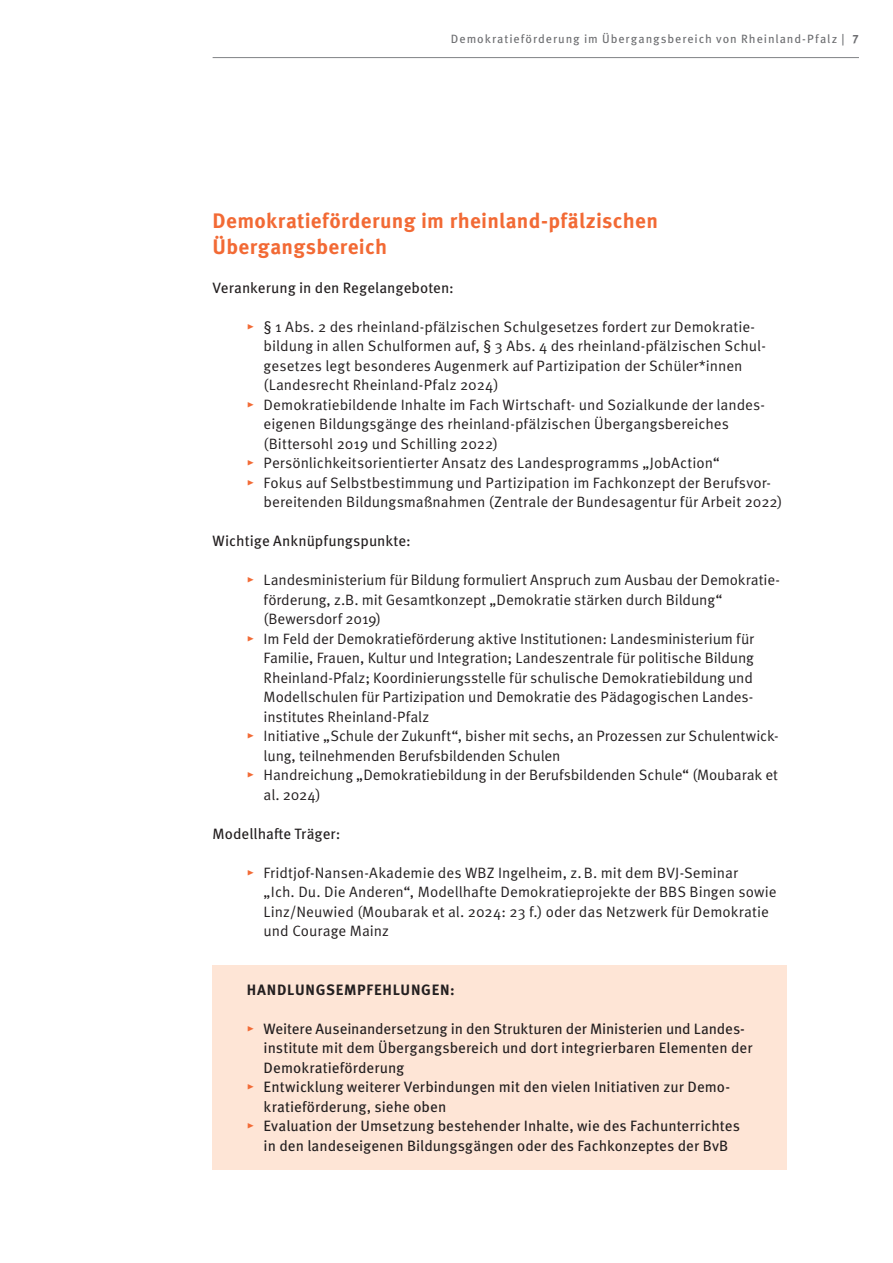
<style>
.page{position:relative;width:893px;height:1263px;background:#fff}
.page>*{position:absolute;margin:0;border:0;box-sizing:border-box;transform-origin:0 0}
.t1{font:700 21px/25.5px "Meta Pro";letter-spacing:.015em;color:#f26a35}
.t2{font:15px/19.5px "Meta Pro Norm";color:#231f20}
.t3{font:15px "Meta Pro";color:#231f20}
.t4{font:700 15px "Meta Pro";letter-spacing:.05em;color:#231f20}
.t5{font:12px "Meta Pro";letter-spacing:.08em;color:#6c6d70}
.s1{font-weight:700}
.s2{color:#f26a35}
.s3{font-family:"Meta Pro Norm";color:#f26a35}
</style>
<div class="page">
<hr style="left:213px;top:57px;width:646px;height:1px;background:#808285">
<div style="left:213px;top:966px;width:574px;height:204px;background:#fee5d6"></div>
<p class="t5" style="left:451px;top:30px;width:409px">Demokratieförderung im Übergangsbereich von Rheinland-Pfalz | <span class="s1">7</span></p>
<h1 class="t1" style="left:213px;top:207px;width:447px">Demokratieförderung im rheinland-pfälzischen<br>Übergangsbereich</h1>
<p class="t3" style="left:213px;top:276px;width:243px">Verankerung in den Regelangeboten:</p>
<p class="t2" style="left:247px;top:316px;width:508px"><span class="s2">▸</span> § 1 Abs. 2 des rheinland-pfälzischen Schulgesetzes fordert zur Demokratie-</p>
<p class="t2" style="left:264px;top:335px;width:502px">bildung in allen Schulformen auf, § 3 Abs. 4 des rheinland-pfälzischen Schul-</p>
<p class="t2" style="left:264px;top:355px;width:480px">gesetzes legt besonderes Augenmerk auf Partizipation der Schüler*innen</p>
<p class="t2" style="left:264px;top:374px;width:236px">(Landesrecht Rheinland-Pfalz 2024)</p>
<p class="t2" style="left:247px;top:394px;width:518px"><span class="s2">▸</span> Demokratiebildende Inhalte im Fach Wirtschaft- und Sozialkunde der landes-</p>
<p class="t2" style="left:264px;top:413px;width:467px">eigenen Bildungsgänge des rheinland-pfälzischen Übergangsbereiches</p>
<p class="t2" style="left:264px;top:433px;width:236px">(Bittersohl 2019 und Schilling 2022)</p>
<p class="t2" style="left:247px;top:452px;width:475px"><span class="s2">▸</span> Persönlichkeitsorientierter Ansatz des Landesprogramms „JobAction“</p>
<p class="t2" style="left:247px;top:472px;width:526px"><span class="s2">▸</span> Fokus auf Selbstbestimmung und Partizipation im Fachkonzept der Berufsvor-</p>
<p class="t2" style="left:264px;top:491px;width:520px">bereitenden Bildungsmaßnahmen (Zentrale der Bundesagentur für Arbeit 2022)</p>
<p class="t3" style="left:213px;top:529px;width:200px">Wichtige Anknüpfungspunkte:</p>
<p class="t2" style="left:247px;top:569px;width:535px"><span class="s2">▸</span> Landesministerium für Bildung formuliert Anspruch zum Ausbau der Demokratie-</p>
<p class="t2" style="left:264px;top:589px;width:460px">förderung, z.B. mit Gesamtkonzept „Demokratie stärken durch Bildung“</p>
<p class="t2" style="left:264px;top:608px;width:119px">(Bewersdorf 2019)</p>
<p class="t2" style="left:247px;top:628px;width:509px"><span class="s2">▸</span> Im Feld der Demokratieförderung aktive Institutionen: Landesministerium für</p>
<p class="t2" style="left:264px;top:647px;width:492px">Familie, Frauen, Kultur und Integration; Landeszentrale für politische Bildung</p>
<p class="t2" style="left:264px;top:667px;width:491px">Rheinland-Pfalz; Koordinierungsstelle für schulische Demokratiebildung und</p>
<p class="t2" style="left:264px;top:686px;width:489px">Modellschulen für Partizipation und Demokratie des Pädagogischen Landes-</p>
<p class="t2" style="left:264px;top:706px;width:167px">institutes Rheinland-Pfalz</p>
<p class="t2" style="left:247px;top:725px;width:533px"><span class="s2">▸</span> Initiative „Schule der Zukunft“, bisher mit sechs, an Prozessen zur Schulentwick-</p>
<p class="t2" style="left:264px;top:745px;width:298px">lung, teilnehmenden Berufsbildenden Schulen</p>
<p class="t2" style="left:247px;top:764px;width:533px"><span class="s2">▸</span> Handreichung „Demokratiebildung in der Berufsbildenden Schule“ (Moubarak et</p>
<p class="t2" style="left:264px;top:784px;width:59px">al. 2024)</p>
<p class="t3" style="left:213px;top:822px;width:129px">Modellhafte Träger:</p>
<p class="t2" style="left:264px;top:862px;width:514px;text-indent:-17px"><span class="s2">▸</span> Fridtjof-Nansen-Akademie des WBZ Ingelheim, z.B. mit dem BVJ-Seminar<br>„Ich. Du. Die Anderen“, Modellhafte Demokratieprojekte der BBS Bingen sowie Linz/Neuwied (Moubarak et al. 2024: 23 f.) oder das Netzwerk für Demokratie und Courage Mainz</p>
<p class="t4" style="left:247px;top:978px;width:210px">HANDLUNGSEMPFEHLUNGEN:</p>
<p class="t3" style="left:247px;top:1017px;width:500px"><span class="s3">▸</span> Weitere Auseinandersetzung in den Strukturen der Ministerien und Landes-</p>
<p class="t3" style="left:264px;top:1036px;width:490px">institute mit dem Übergangsbereich und dort integrierbaren Elementen der</p>
<p class="t3" style="left:264px;top:1056px;width:142px">Demokratieförderung</p>
<p class="t3" style="left:247px;top:1075px;width:483px"><span class="s3">▸</span> Entwicklung weiterer Verbindungen mit den vielen Initiativen zur Demo-</p>
<p class="t3" style="left:264px;top:1095px;width:184px">kratieförderung, siehe oben</p>
<p class="t3" style="left:247px;top:1114px;width:495px"><span class="s3">▸</span> Evaluation der Umsetzung bestehender Inhalte, wie des Fachunterrichtes</p>
<p class="t3" style="left:264px;top:1134px;width:466px">in den landeseigenen Bildungsgängen oder des Fachkonzeptes der BvB</p>
</div>
